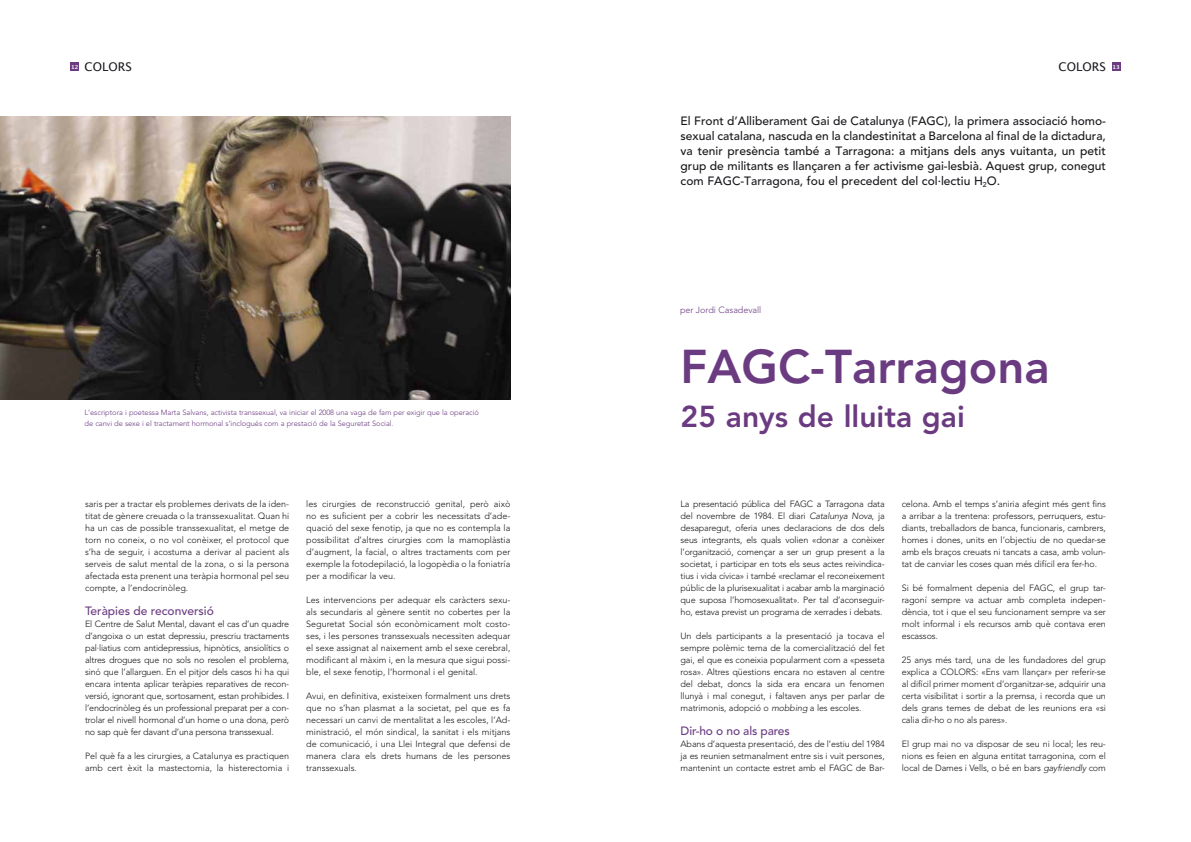
<style>
.page{position:relative;width:1191px;height:842px;background:#fff}
.page>*{position:absolute;margin:0;border:0;box-sizing:border-box;transform-origin:0 0}
.t1{font:800 47px "Avenir";color:#6b3b81}
.t2{font:800 30px "Avenir";color:#6b3b81}
.t3{font:500 12px/15px "Avenir";color:#1a171c;text-align:justify}
.t4{font:500 12px "Avenir";color:#6b3b81}
.t5{font:12px "Lucida Grande";color:#1a171c}
.t6{font:300 9px/12px "Avenir";letter-spacing:-.01em;color:#1a171c;text-align:justify}
.t7{font:300 9px "Avenir";letter-spacing:-.005em;color:#6b3b81}
.t8{font:300 7.5px/11px "Avenir";letter-spacing:-.005em;color:#6b3b81}
.s1{font-style:italic}
</style>
<div class="page">
<div style="left:70px;top:62px;width:9px;height:9px;background:#6b3b81"></div>
<div style="left:1111px;top:62px;width:9px;height:9px;background:#6b3b81"></div>
<img style="left:0;top:116px;width:510px;height:283px">
<h3 class="t5" style="left:71px;top:60px;width:62px"><sup>12</sup> COLORS</h3>
<h3 class="t5" style="left:1058px;top:60px;width:63px">COLORS <sup>13</sup></h3>
<p class="t3" style="left:680px;top:113px;width:427px">El Front d’Alliberament Gai de Catalunya (FAGC), la primera associació homo&shy;sexual catalana, nascuda en la clandestinitat a Barcelona al final de la dictadura, va tenir presència també a Tarragona: a mitjans dels anys vuitanta, un petit grup de militants es llançaren a fer activisme gai-lesbià. Aquest grup, conegut com FAGC-Tarragona, fou el precedent del col·lectiu H<sub>2</sub>O.</p>
<p class="t8" style="left:85px;top:407px;width:396px">L’escriptora i poetessa Marta Salvans, activista transsexual, va iniciar el 2008 una vaga de fam per exigir que la operació de canvi de sexe i el tractament hormonal s’inclogués com a prestació de la Seguretat Social.</p>
<p class="t6" style="left:85px;top:498px;width:206px">saris per a tractar els problemes derivats de la iden&shy;titat de gènere creuada o la transsexualitat. Quan hi ha un cas de possible transsexualitat, el metge de torn no coneix, o no vol conèixer, el protocol que s’ha de seguir, i acostuma a derivar al pacient als serveis de salut mental de la zona, o si la persona afectada esta prenent una teràpia hormonal pel seu compte, a l’endocrinòleg.</p>
<h3 class="t4" style="left:85px;top:604px;width:130px">Teràpies de reconversió</h3>
<p class="t6" style="left:85px;top:618px;width:206px">El Centre de Salut Mental, davant el cas d’un quadre d’angoixa o un estat depressiu, prescriu tractaments pal·liatius com antidepressius, hipnòtics, ansiolítics o altres drogues que no sols no resolen el problema, sinó que l’allarguen. En el pitjor dels casos hi ha qui encara intenta aplicar teràpies reparatives de recon&shy;versió, ignorant que, sortosament, estan prohibides. I l’endocrinòleg és un professional preparat per a con&shy;trolar el nivell hormonal d’un home o una dona, però no sap què fer davant d’una persona transsexual.</p>
<p class="t6" style="left:85px;top:750px;width:206px">Pel què fa a les cirurgies, a Catalunya es practiquen amb cert èxit la mastectomia, la histerectomia i</p>
<p class="t6" style="left:306px;top:498px;width:206px">les cirurgies de reconstrucció genital, però això no es suficient per a cobrir les necessitats d’ade&shy;quació del sexe fenotip, ja que no es contempla la possibilitat d’altres cirurgies com la mamoplàstia d’augment, la facial, o altres tractaments com per exemple la fotodepilació, la logopèdia o la foniatría per a modificar la veu.</p>
<p class="t6" style="left:306px;top:594px;width:206px">Les intervencions per adequar els caràcters sexu&shy;als secundaris al gènere sentit no cobertes per la Seguretat Social són econòmicament molt costo&shy;ses, i les persones transsexuals necessiten adequar el sexe assignat al naixement amb el sexe cerebral, modificant al màxim i, en la mesura que sigui possi&shy;ble, el sexe fenotip, l’hormonal i el genital.</p>
<p class="t6" style="left:306px;top:690px;width:206px">Avui, en definitiva, existeixen formalment uns drets que no s’han plasmat a la societat, pel que es fa necessari un canvi de mentalitat a les escoles, l’Ad&shy;ministració, el món sindical, la sanitat i els mitjans de comunicació, i una Llei Integral que defensi de manera clara els drets humans de les persones transsexuals.</p>
<p class="t7" style="left:680px;top:304px;width:83px">per Jordi Casadevall</p>
<h1 class="t1" style="left:680px;top:338px;width:370px">FAGC-Tarragona</h1>
<h2 class="t2" style="left:680px;top:398px;width:286px">25 anys de lluita gai</h2>
<p class="t6" style="left:680px;top:498px;width:206px">La presentació pública del FAGC a Tarragona data del novembre de 1984. El diari <span class="s1">Catalunya Nova</span>, ja desaparegut, oferia unes declaracions de dos dels seus integrants, els quals volien «donar a conèixer l’organització, començar a ser un grup present a la societat, i participar en tots els seus actes reivindica&shy;tius i vida cívica» i també «reclamar el reconeixement públic de la plurisexualitat i acabar amb la marginació que suposa l’homosexualitat». Per tal d’aconseguir&shy;ho, estava previst un programa de xerrades i debats.</p>
<p class="t6" style="left:680px;top:630px;width:206px">U n dels participants a la presentació ja tocava el sempre polèmic tema de la comercialització del fet gai, el que es coneixia popularment com a «pesseta rosa». Altres qüestions encara no estaven al centre del debat, doncs la sida era encara un fenomen llunyà i mal conegut, i faltaven anys per parlar de matrimonis, adopció o <span class="s1">mobbing</span> a les escoles.</p>
<h3 class="t4" style="left:680px;top:724px;width:111px">Dir-ho o no als pares</h3>
<p class="t6" style="left:680px;top:738px;width:206px">Abans d’aquesta presentació, des de l’estiu del 1984 ja es reunien setmanalment entre sis i vuit persones, mantenint un contacte estret amb el FAGC de Bar-</p>
<p class="t6" style="left:901px;top:498px;width:206px">celona. Amb el temps s’aniria afegint més gent fins a arribar a la trentena: professors, perruquers, estu&shy;diants, treballadors de banca, funcionaris, cambrers, homes i dones, units en l’objectiu de no quedar-se amb els braços creuats ni tancats a casa, amb volun&shy;tat de canviar les coses quan més difícil era fer-ho.</p>
<p class="t6" style="left:901px;top:582px;width:206px">Si bé formalment depenia del FAGC, el grup tar&shy;ragoní sempre va actuar amb completa indepen&shy;dència, tot i que el seu funcionament sempre va ser molt informal i els recursos amb què contava eren escassos.</p>
<p class="t6" style="left:901px;top:654px;width:206px">25 anys més tard, una de les fundadores del grup explica a COLORS: «Ens vam llançar» per referir-se al difícil primer moment d’organitzar-se, adquirir una certa visibilitat i sortir a la premsa, i recorda que un dels grans temes de debat de les reunions era «si calia dir-ho o no als pares».</p>
<p class="t6" style="left:901px;top:738px;width:206px">El grup mai no va disposar de seu ni local; les reu&shy;nions es feien en alguna entitat tarragonina, com el local de Dames i Vells, o bé en bars <span class="s1">gayfriendly</span> com</p>
</div>
